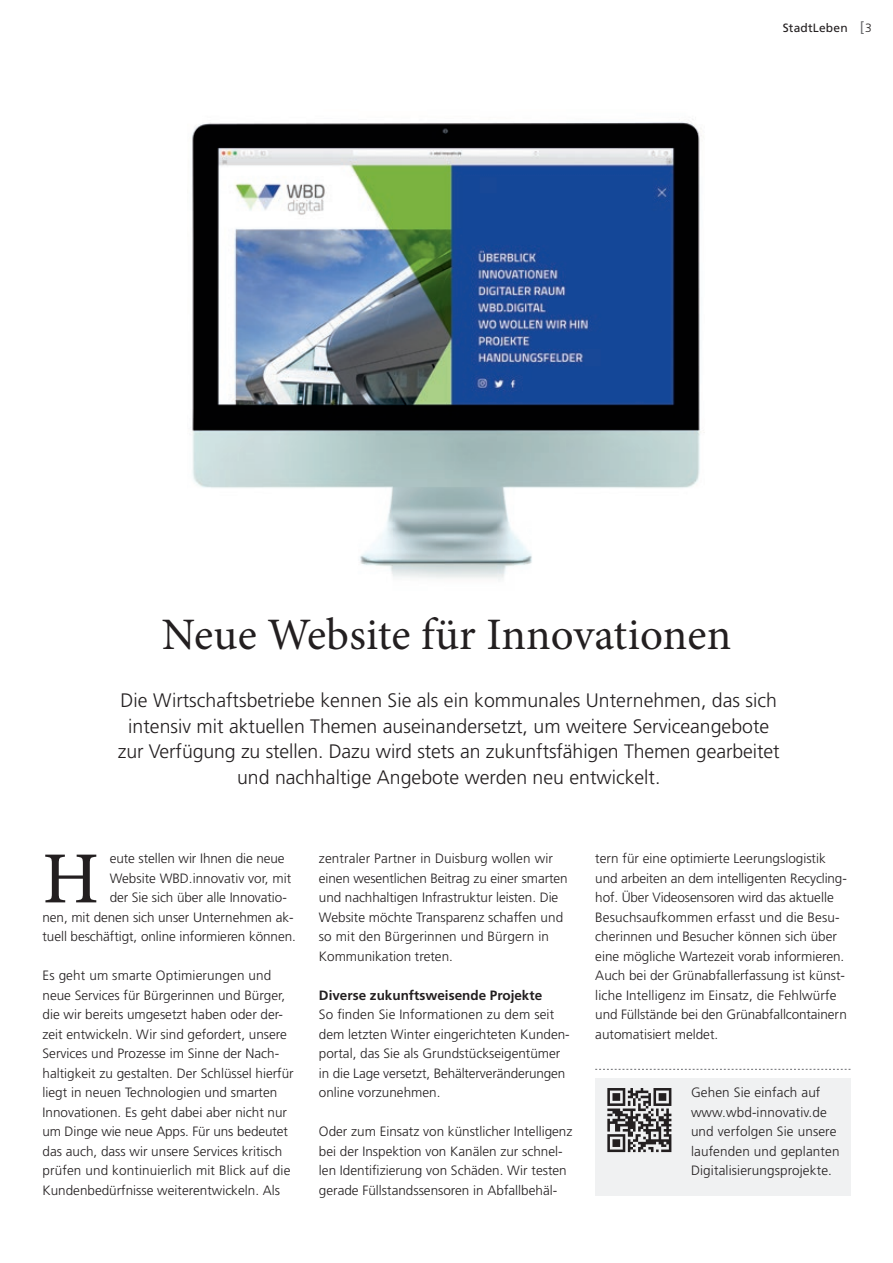
<style>
.page{position:relative;width:893px;height:1263px;background:#fff}
.page>*{position:absolute;margin:0;border:0;box-sizing:border-box;transform-origin:0 0}
.t1{font:500 73.5px "Minion Pro";color:#231f20}
.t2{font:45px "Minion Pro";letter-spacing:.005em;color:#231f20}
.t3{font:300 19.5px/25.5px "Frutiger";color:#231f20;text-align:center}
.t4{font:300 13.5px/19.5px "Frutiger";color:#231f20}
.t5{font:700 13.5px "Frutiger";color:#231f20}
.t6{font:12px "Frutiger";letter-spacing:.015em;color:#231f20}
.s1{font-size:14.25px;color:#6c6d70}
.s2{font-weight:300}
</style>
<div class="page">
<div style="left:595px;top:1078px;width:255px;height:117px;background:#f0f1f2"></div>
<svg style="left:595px;top:1069px;width:255px;height:1px"></svg>
<svg style="left:607px;top:1088px;width:64px;height:64px"></svg>
<img style="left:192px;top:122px;width:513px;height:458px">
<p class="t6" style="left:783px;top:21px;width:90px">StadtLeben <span class="s1">[</span><span class="s2">3</span></p>
<h2 class="t2" style="left:162px;top:604px;width:571px">Neue Website für Innovationen</h2>
<p class="t3" style="left:118px;top:688px;width:663px">Die Wirtschaftsbetriebe kennen Sie als ein kommunales Unternehmen, das sich intensiv mit aktuellen Themen auseinandersetzt, um weitere Serviceangebote zur Verfügung zu stellen. Dazu wird stets an zukunftsfähigen Themen gearbeitet und nachhaltige Angebote werden neu entwickelt.</p>
<h1 class="t1" style="left:43px;top:829px;width:58px">H</h1>
<p class="t4" style="left:110px;top:849px;width:177px">eute stellen wir Ihnen die neue</p>
<p class="t4" style="left:110px;top:868px;width:183px">Website WBD.innovativ vor, mit</p>
<p class="t4" style="left:110px;top:888px;width:179px">der Sie sich über alle Innovatio-</p>
<p class="t4" style="left:43px;top:907px;width:253px">nen, mit denen sich unser Unternehmen ak-</p>
<p class="t4" style="left:43px;top:927px;width:255px">tuell beschäftigt, online informieren können.</p>
<p class="t4" style="left:43px;top:966px;width:253px">Es geht um smarte Optimierungen und neue Services für Bürgerinnen und Bürger, die wir bereits umgesetzt haben oder der&shy;zeit entwickeln. Wir sind gefordert, unsere Services und Prozesse im Sinne der Nach&shy;haltigkeit zu gestalten. Der Schlüssel hierfür liegt in neuen Technologien und smarten Innovationen. Es geht dabei aber nicht nur um Dinge wie neue Apps. Für uns bedeutet das auch, dass wir unsere Services kritisch prüfen und kontinuierlich mit Blick auf die Kundenbedürfnisse weiterentwickeln. Als</p>
<p class="t4" style="left:319px;top:849px;width:250px">zentraler Partner in Duisburg wollen wir einen wesentlichen Beitrag zu einer smarten und nachhaltigen Infrastruktur leisten. Die Website möchte Transparenz schaffen und so mit den Bürgerinnen und Bürgern in Kommunikation treten.</p>
<p class="t5" style="left:319px;top:987px;width:225px">Diverse zukunftsweisende Projekte</p>
<p class="t4" style="left:319px;top:1005px;width:252px">So finden Sie Informationen zu dem seit dem letzten Winter eingerichteten Kunden&shy;portal, das Sie als Grundstückseigentümer in die Lage versetzt, Behälterveränderungen online vorzunehmen.</p>
<p class="t4" style="left:319px;top:1122px;width:255px">Oder zum Einsatz von künstlicher Intelligenz bei der Inspektion von Kanälen zur schnel&shy;len Identifizierung von Schäden. Wir testen gerade Füllstandssensoren in Abfallbehäl-</p>
<p class="t4" style="left:595px;top:849px;width:253px">tern für eine optimierte Leerungslogistik und arbeiten an dem intelligenten Recycling&shy;hof. Über Videosensoren wird das aktuelle Besuchsaufkommen erfasst und die Besu&shy;cherinnen und Besucher können sich über eine mögliche Wartezeit vorab informieren.<br>Auch bei der Grünabfallerfassung ist künst&shy;liche Intelligenz im Einsatz, die Fehlwürfe und Füllstände bei den Grünabfallcontainern automatisiert meldet.</p>
<p class="t4" style="left:691px;top:1083px;width:150px">Gehen Sie einfach auf www.wbd-innovativ.de und verfolgen Sie unsere laufenden und geplanten<br>Digitalisierungsprojekte.</p>
</div>
